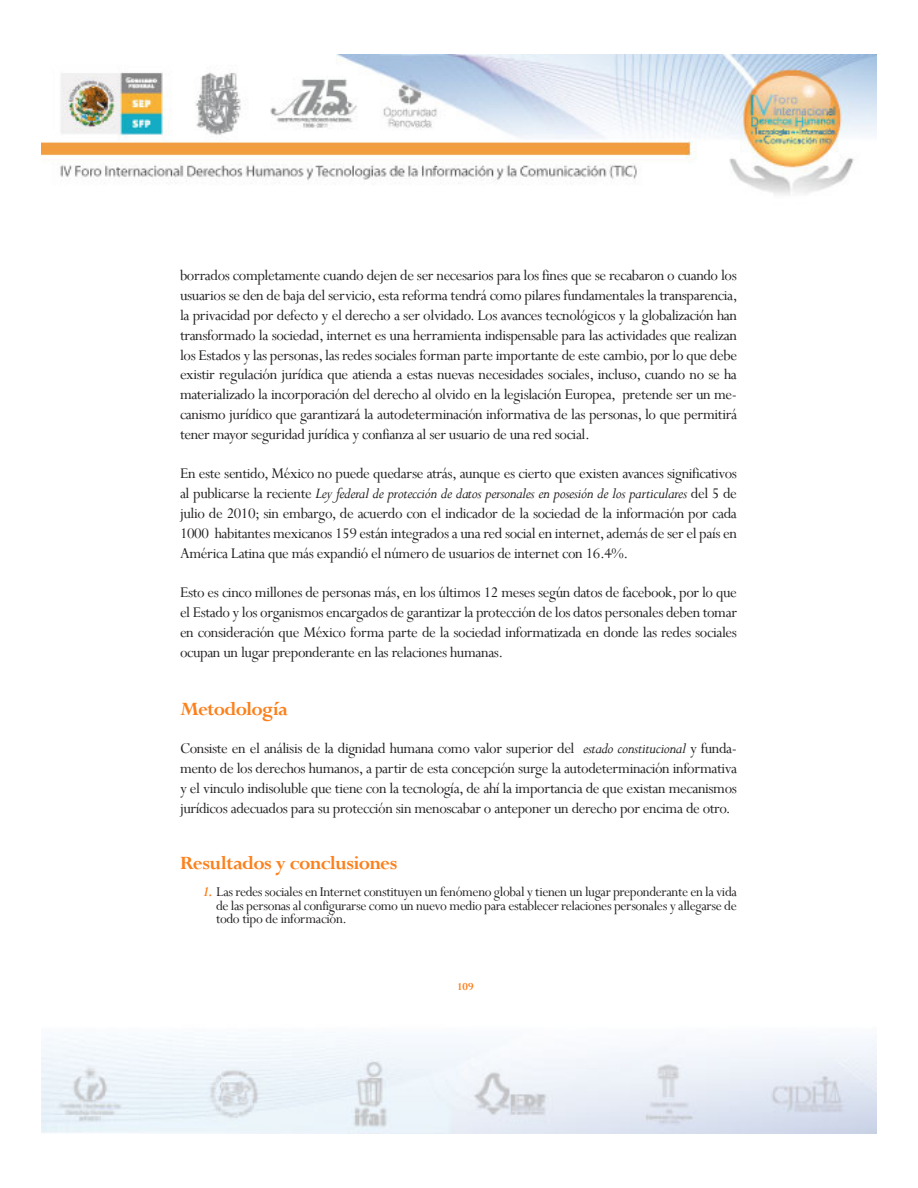
<style>
.page{position:relative;width:918px;height:1188px;background:#fff}
.page>*{position:absolute;margin:0;border:0;box-sizing:border-box;transform-origin:0 0}
.Estilo_de_párrafo_1{font:700 21px "Perpetua";letter-spacing:-.035em;color:#fc801b}
.t1{font:16.5px/19.8px "Perpetua";letter-spacing:-.025em;color:#231f20;text-align:justify}
.t2{font:15px/13.5px "Perpetua";letter-spacing:-.025em;color:#231f20;text-align:justify}
.t3{font:12px "Perpetua";color:#fc801b}
.s1{font-style:italic}
.s2{font-weight:700;font-style:italic;color:#fc801b}
.s3{font-weight:700}
</style>
<div class="page">
<img style="left:42px;top:54px;width:834px;height:1080px">
<p class="t1" style="left:180px;top:265px;width:559px">borrados completamente cuando dejen de ser necesarios para los fines que se recabaron o cuando los usuarios se den de baja del servicio, esta reforma tendrá como pilares fundamentales la transparencia, la privacidad por defecto y el derecho a ser olvidado. Los avances tecnológicos y la globalización han transformado la sociedad, internet es una herramienta indispensable para las actividades que realizan los Estados y las personas, las redes sociales forman parte importante de este cambio, por lo que debe existir regulación jurídica que atienda a estas nuevas necesidades sociales, incluso, cuando no se ha materializado la incorporación del derecho al olvido en la legislación Europea, pretende ser un me&shy;canismo jurídico que garantizará la autodeterminación informativa de las personas, lo que permitirá tener mayor seguridad jurídica y confianza al ser usuario de una red social.</p>
<p class="t1" style="left:180px;top:463px;width:559px">En este sentido, México no puede quedarse atrás, aunque es cierto que existen avances significativos al publicarse la reciente <span class="s1">Ley federal de protección de datos personales en posesión de los particulares</span> del 5 de julio de 2010; sin embargo, de acuerdo con el indicador de la sociedad de la información por cada 1000 habitantes mexicanos 159 están integrados a una red social en internet, además de ser el país en América Latina que más expandió el número de usuarios de internet con 16.4%.</p>
<p class="t1" style="left:180px;top:582px;width:559px">Esto es cinco millones de personas más, en los últimos 12 meses según datos de facebook, por lo que el Estado y los organismos encargados de garantizar la protección de los datos personales deben tomar en consideración que México forma parte de la sociedad informatizada en donde las redes sociales ocupan un lugar preponderante en las relaciones humanas.</p>
<p class="Estilo_de_párrafo_1" style="left:180px;top:696px;width:110px">Metodología</p>
<p class="t1" style="left:180px;top:738px;width:559px">Consiste en el análisis de la dignidad humana como valor superior del <span class="s1">estado constitucional</span> y funda&shy;mento de los derechos humanos, a partir de esta concepción surge la autodeterminación informativa y el vinculo indisoluble que tiene con la tecnología, de ahí la importancia de que existan mecanismos jurídicos adecuados para su protección sin menoscabar o anteponer un derecho por encima de otro.</p>
<p class="Estilo_de_párrafo_1" style="left:180px;top:850px;width:219px">Resultados y conclusiones</p>
<p class="t2" style="left:216px;top:885px;width:523px;text-indent:-14px"><span class="s2">1.</span> Las redes sociales en Internet constituyen un fenómeno global y tienen un lugar preponderante en la vida de las personas al configurarse como un nuevo medio para establecer relaciones personales y allegarse de todo tipo de información.</p>
<p class="t3" style="left:451px;top:979px;width:24px">109<span class="s3">109</span></p>
</div>
